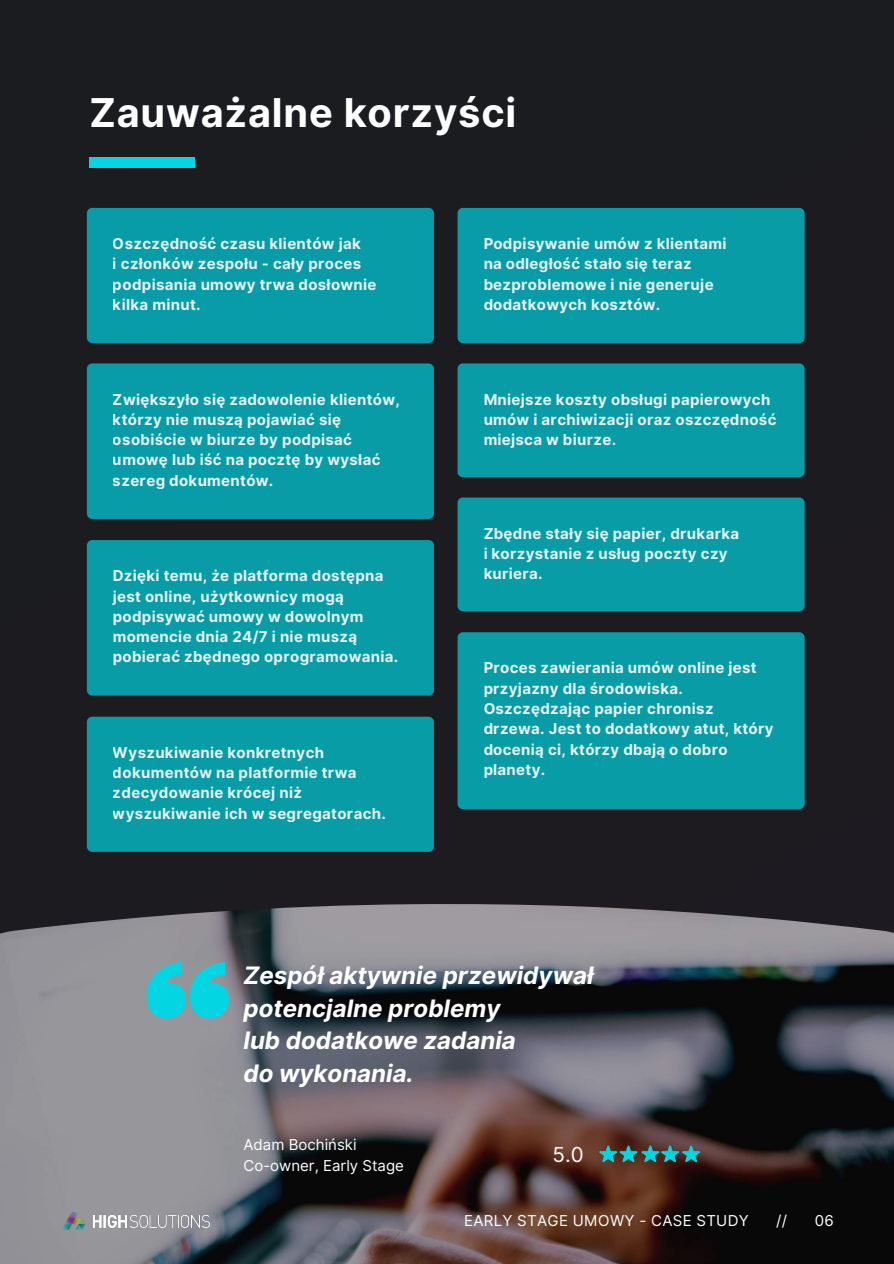
<style>
.page{position:relative;width:894px;height:1264px;background:#fff}
.page>*{position:absolute;margin:0;border:0;box-sizing:border-box;transform-origin:0 0}
.t1{font:700 39.75px "Inter";letter-spacing:.02em;color:#fff}
.t2{font:italic 700 24px/32.7px "Inter";color:#fff}
.t3{font:20.7px "Inter";color:#fff}
.t4{font:700 15px/20.2px "Inter";letter-spacing:.02em;color:#fff}
.t5{font:15px/20.2px "Inter";color:#fff}
.t6{font:15px "Inter";letter-spacing:.02em;color:#fff}
</style>
<div class="page">
<div style="left:0;top:0;width:893px;height:1263px;background:#1b1c20"></div>
<img style="left:0;top:904px;width:893px;height:359px">
<div style="left:89px;top:158px;width:106px;height:10px;background:#03d5e2"></div>
<svg style="left:147px;top:961px;width:82px;height:57px;background:#33bfc9"></svg>
<svg style="left:599px;top:1145px;width:101px;height:17px;background:#347170"></svg>
<div style="left:87px;top:208px;width:347px;height:135px;background:#079ca7;border-radius:5px"></div>
<div style="left:457px;top:208px;width:347px;height:135px;background:#089ca7;border-radius:5px"></div>
<div style="left:87px;top:363px;width:347px;height:156px;background:#079ca7;border-radius:5px"></div>
<div style="left:87px;top:716px;width:347px;height:135px;background:#089ca7;border-radius:5px"></div>
<div style="left:457px;top:632px;width:347px;height:177px;background:#089ca7;border-radius:5px"></div>
<img style="left:61px;top:1212px;width:156px;height:17px">
<div style="left:457px;top:363px;width:347px;height:114px;background:#089ca7;border-radius:5px"></div>
<div style="left:457px;top:497px;width:347px;height:114px;background:#089ca7;border-radius:5px"></div>
<div style="left:87px;top:540px;width:347px;height:155px;background:#089ca7;border-radius:5px"></div>
<h1 class="t1" style="left:89px;top:89px;width:428px">Zauważalne korzyści</h1>
<p class="t4" style="left:113px;top:233px;width:265px">Oszczędność czasu klientów jak<br>i członków zespołu - cały proces podpisania umowy trwa dosłownie kilka minut.</p>
<p class="t4" style="left:113px;top:389px;width:289px">Zwiększyło się zadowolenie klientów, którzy nie muszą pojawiać się osobiście w biurze by podpisać umowę lub iść na pocztę by wysłać szereg dokumentów.</p>
<p class="t4" style="left:483px;top:233px;width:245px">Podpisywanie umów z klientami na odległość stało się teraz bezproblemowe i nie generuje dodatkowych kosztów.</p>
<p class="t4" style="left:483px;top:389px;width:294px">Mniejsze koszty obsługi papierowych umów i archiwizacji oraz oszczędność miejsca w biurze.</p>
<p class="t4" style="left:483px;top:523px;width:257px">Zbędne stały się papier, drukarka i korzystanie z usług poczty czy</p>
<p class="t4" style="left:113px;top:565px;width:272px">Dzięki temu, że platforma dostępna</p>
<p class="t4" style="left:483px;top:563px;width:61px">kuriera.</p>
<p class="t4" style="left:113px;top:586px;width:287px">jest online, użytkownicy mogą podpisywać umowy w dowolnym momencie dnia 24/7 i nie muszą pobierać zbędnego oprogramowania.</p>
<p class="t4" style="left:483px;top:658px;width:292px">Proces zawierania umów online jest przyjazny dla środowiska.<br>Oszczędzając papier chronisz drzewa. Jest to dodatkowy atut, który docenią ci, którzy dbają o dobro planety.</p>
<p class="t4" style="left:113px;top:742px;width:274px">Wyszukiwanie konkretnych dokumentów na platformie trwa zdecydowanie krócej niż wyszukiwanie ich w segregatorach.</p>
<h2 class="t2" style="left:243px;top:958px;width:351px">Zespół aktywnie przewidywał potencjalne problemy<br>lub dodatkowe zadania<br>do wykonania.</h2>
<p class="t5" style="left:243px;top:1134px;width:162px">Adam Bochiński<br>Co-owner, Early Stage</p>
<h3 class="t3" style="left:552px;top:1141px;width:33px">5.0</h3>
<p class="t6" style="left:464px;top:1211px;width:286px">EARLY STAGE UMOWY - CASE STUDY</p>
<p class="t5" style="left:776px;top:1209px;width:12px">//</p>
<p class="t5" style="left:814px;top:1209px;width:21px">06</p>
</div>
